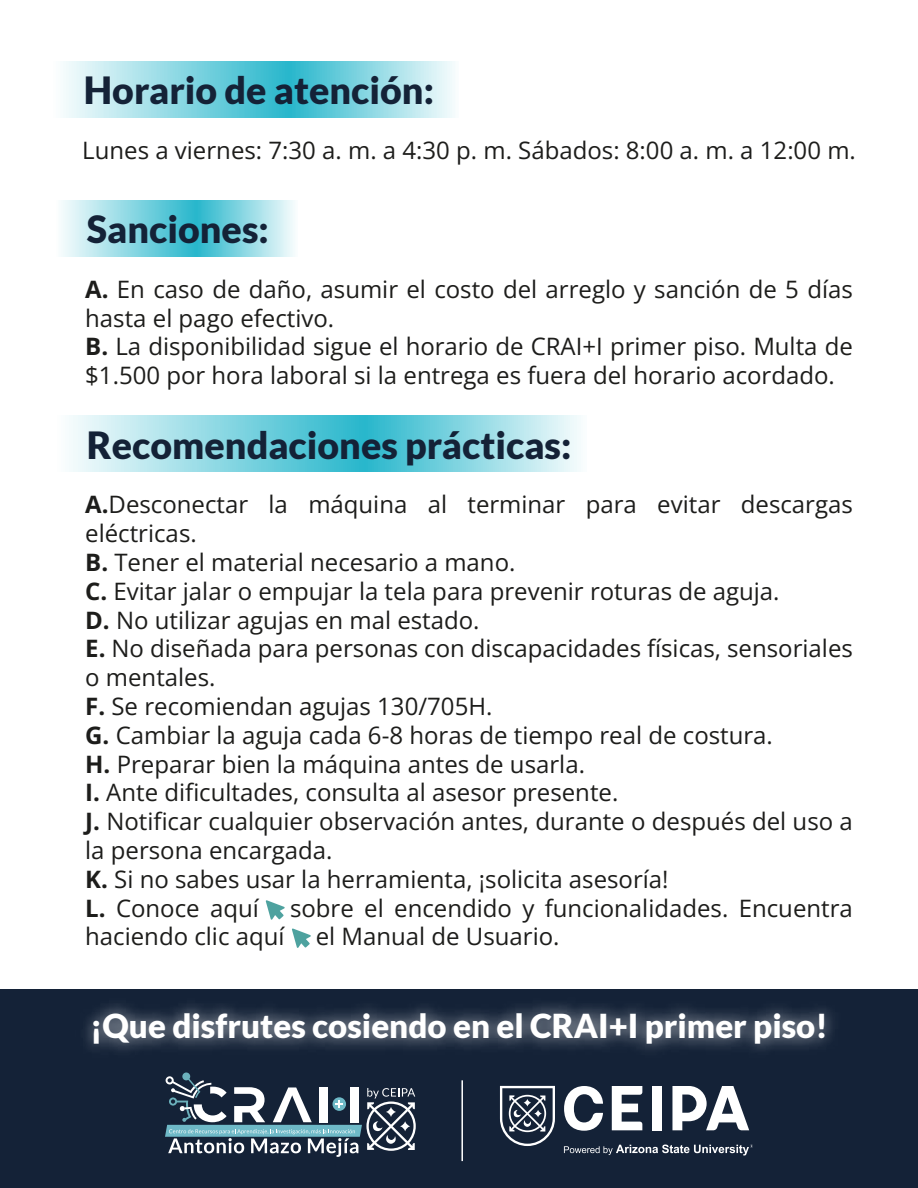
<style>
.page{position:relative;width:918px;height:1188px;background:#fff}
.page>*{position:absolute;margin:0;border:0;box-sizing:border-box;transform-origin:0 0}
.t1{font:900 37.5px "Lato";color:#142237}
.t2{font:900 33px "Lato";color:#fff}
.t3{font:24px/28.8px "Open Sans";color:#1d1d1b}
.s1{font-weight:700}
</style>
<div class="page">
<svg style="left:63px;top:61px;width:392px;height:56px;background:#8ed8e3"></svg>
<svg style="left:61px;top:200px;width:234px;height:56px;background:#8ed9e4"></svg>
<svg style="left:69px;top:416px;width:512px;height:56px;background:#8ed8e4"></svg>
<div style="left:0;top:990px;width:918px;height:198px;background:#142237"></div>
<svg style="left:573px;top:1128px;width:22px;height:3px"></svg>
<svg style="left:612px;top:1128px;width:30px;height:2px"></svg>
<div style="left:652px;top:1086px;width:10px;height:44px;background:#fff"></div>
<svg style="left:672px;top:1128px;width:77px;height:2px"></svg>
<svg style="left:564px;top:1145px;width:189px;height:11px"></svg>
<svg style="left:501px;top:1128px;width:53px;height:18px"></svg>
<svg style="left:165px;top:1128px;width:251px;height:29px"></svg>
<hr style="left:461px;top:1080px;width:2px;height:81px;background:#fff">
<img style="left:57px;top:989px;width:804px;height:139px">
<svg style="left:266px;top:900px;width:19px;height:20px"></svg>
<svg style="left:292px;top:928px;width:19px;height:20px"></svg>
<h1 class="t1" style="left:84px;top:68px;width:352px">Horario de atención:</h1>
<p class="t3" style="left:82px;top:135px;width:775px">Lunes a viernes: 7:30 a. m. a 4:30 p. m. Sábados: 8:00 a. m. a 12:00 m.</p>
<h1 class="t1" style="left:87px;top:208px;width:183px">Sanciones:</h1>
<p class="t3" style="left:85px;top:274px;width:769px"><span class="s1">A.</span> En caso de daño, asumir el costo del arreglo y sanción de 5 días hasta el pago efectivo.<br><span class="s1">B.</span> La disponibilidad sigue el horario de CRAI+I primer piso. Multa de $1.500 por hora laboral si la entrega es fuera del horario acordado.</p>
<h1 class="t1" style="left:87px;top:423px;width:486px">Recomendaciones prácticas:</h1>
<p class="t3" style="left:85px;top:490px;width:769px"><span class="s1">A.</span>Desconectar la máquina al terminar para evitar descargas eléctricas.<br><span class="s1">B.</span> Tener el material necesario a mano.<br><span class="s1">C.</span> Evitar jalar o empujar la tela para prevenir roturas de aguja.<br><span class="s1">D.</span> No utilizar agujas en mal estado.<br><span class="s1">E.</span> No diseñada para personas con discapacidades físicas, sensoriales o mentales.<br><span class="s1">F.</span> Se recomiendan agujas 130/705H.<br><span class="s1">G.</span> Cambiar la aguja cada 6-8 horas de tiempo real de costura.<br><span class="s1">H.</span> Preparar bien la máquina antes de usarla.<br><span class="s1">I.</span> Ante dificultades, consulta al asesor presente.<br><span class="s1">J.</span> Notificar cualquier observación antes, durante o después del uso a la persona encargada.<br><span class="s1">K.</span> Si no sabes usar la herramienta, ¡solicita asesoría!<br><span class="s1">L.</span> Conoce aquí</p>
<p class="t3" style="left:290px;top:893px;width:564px">sobre el encendido y funcionalidades. Encuentra</p>
<p class="t3" style="left:85px;top:922px;width:201px">haciendo clic aquí</p>
<p class="t3" style="left:316px;top:922px;width:245px">el Manual de Usuario.</p>
<h2 class="t2" style="left:90px;top:1006px;width:739px">¡Que disfrutes cosiendo en el CRAI+I primer piso!</h2>
</div>
